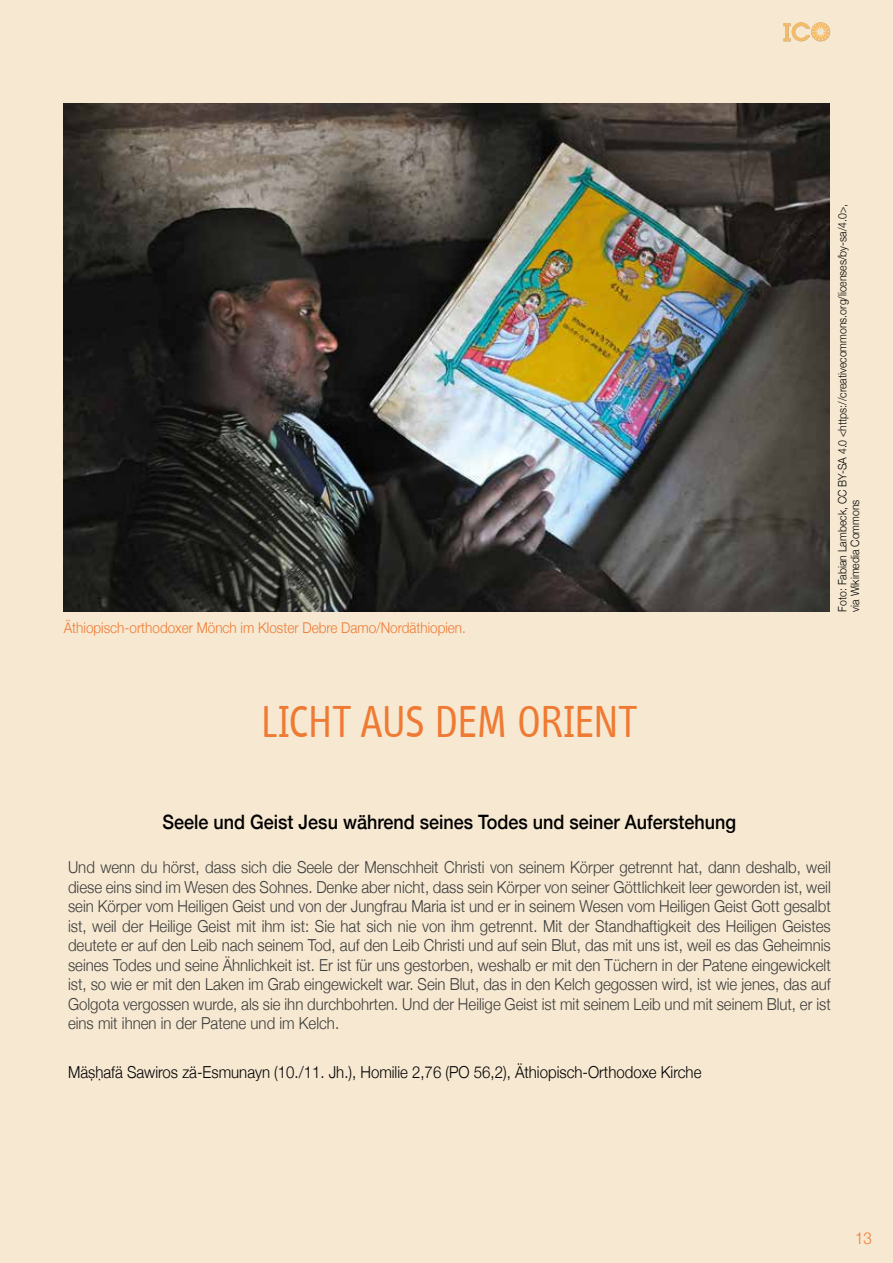
<style>
.page{position:relative;width:893px;height:1263px;background:#f6e8d1}
.page>*{position:absolute;margin:0;border:0;box-sizing:border-box;transform-origin:0 0}
.t1{font:46.2px "Info Disp";letter-spacing:-.01em;color:#ef7a33;scale:.91 1}
.t2{font:500 19.8px "Helvetica Neue";color:#000;scale:.91 1}
.t3{font:300 16.5px/19.5px "Helvetica Neue";color:#3c3c3b;text-align:justify;scale:.91 1}
.t4{font:300 16.5px "Helvetica Neue";color:#000;scale:.91 1}
.t5{font:300 16.5px "Helvetica Neue";color:#ef7a33;scale:.91 1}
.t6{font:300 14.85px "Helvetica Neue";color:#ef7a33;scale:.91 1}
.t7{font:300 11.55px/12.6px "Helvetica Neue";color:#000;scale:.91 1}
</style>
<div class="page">
<svg style="left:783px;top:22px;width:47px;height:19px"></svg>
<img style="left:64px;top:103px;width:765px;height:508px">
<p class="t6" style="left:64px;top:616px;width:443px">Äthiopisch-orthodoxer Mönch im Kloster Debre Damo/Nordäthiopien.</p>
<h1 class="t1" style="left:261px;top:697px;width:414px">LICHT AUS DEM ORIENT</h1>
<p class="t7" style="left:835px;top:611px;width:449px;rotate:-90deg">Foto: Fabian Lambeck, CC BY-SA 4.0 &lt;https://creativecommons.org/licenses/by-sa/4.0&gt;, via Wikimedia Commons</p>
<p class="t2" style="left:163px;top:806px;width:632px">Seele und Geist Jesu während seines Todes und seiner Auferstehung</p>
<p class="t3" style="left:68px;top:856px;width:840px">Und wenn du hörst, dass sich die Seele der Menschheit Christi von seinem Körper getrennt hat, dann deshalb, weil diese eins sind im Wesen des Sohnes. Denke aber nicht, dass sein Körper von seiner Göttlichkeit leer geworden ist, weil sein Körper vom Heiligen Geist und von der Jungfrau Maria ist und er in seinem Wesen vom Heiligen Geist Gott gesalbt ist, weil der Heilige Geist mit ihm ist: Sie hat sich nie von ihm getrennt. Mit der Standhaftigkeit des Heiligen Geistes deutete er auf den Leib nach seinem Tod, auf den Leib Christi und auf sein Blut, das mit uns ist, weil es das Geheimnis seines Todes und seine Ähnlichkeit ist. Er ist für uns gestorben, weshalb er mit den Tüchern in der Patene eingewickelt ist, so wie er mit den Laken im Grab eingewickelt war. Sein Blut, das in den Kelch gegossen wird, ist wie jenes, das auf Golgota vergossen wurde, als sie ihn durchbohrten. Und der Heilige Geist ist mit seinem Leib und mit seinem Blut, er ist eins mit ihnen in der Patene und im Kelch.</p>
<p class="t4" style="left:68px;top:1059px;width:697px">Mäṣḥafä Sawiros zä-Esmunayn (10./11. Jh.), Homilie 2,76 (PO 56,2), Äthiopisch-Orthodoxe Kirche</p>
<p class="t5" style="left:855px;top:1225px;width:20px">13</p>
</div>
